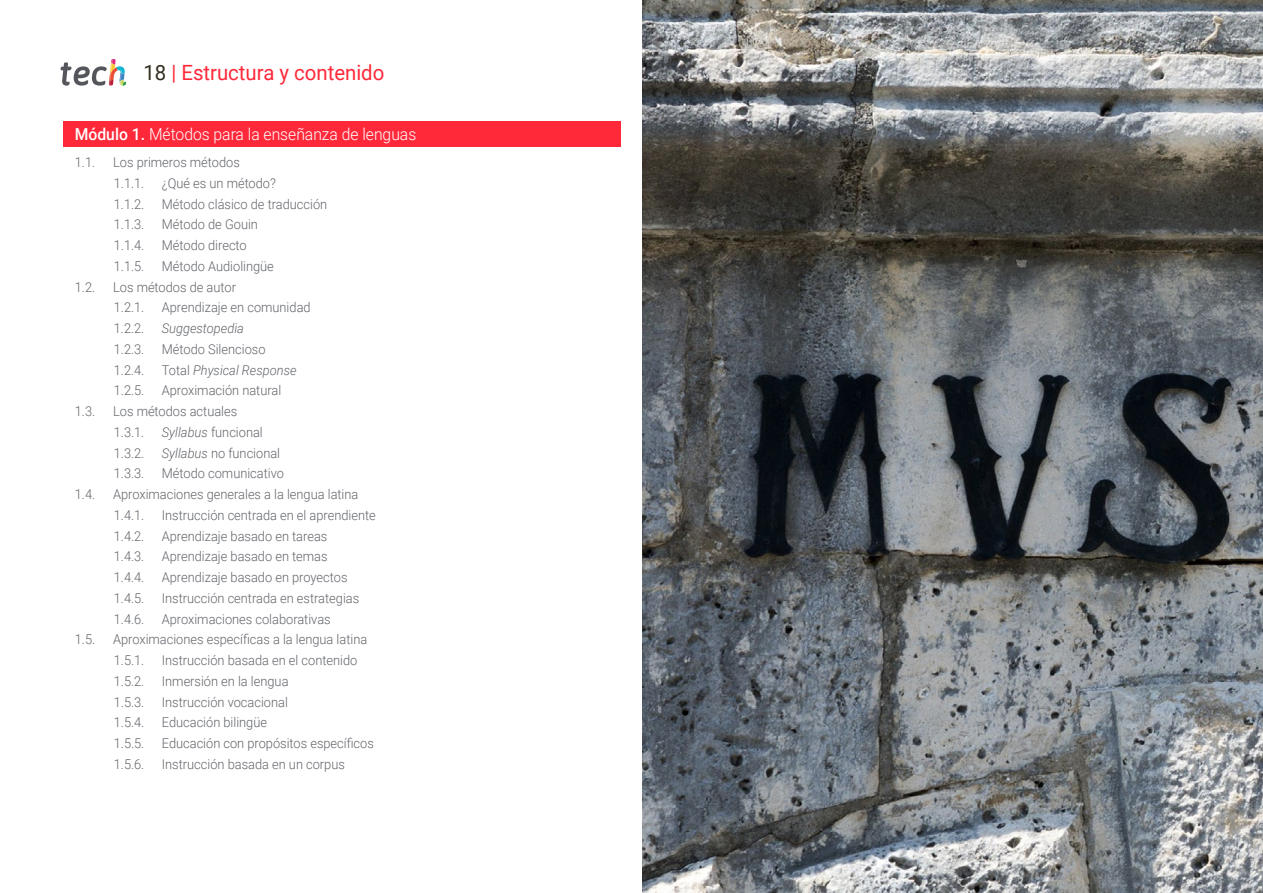
<style>
.page{position:relative;width:1263px;height:893px;background:#fff}
.page>*{position:absolute;margin:0;border:0;box-sizing:border-box;transform-origin:0 0}
.t1{font:21px "Roboto";color:#ff293a}
.t2{font:300 16.5px "Roboto";color:#fff;scale:.95 1}
.t3{font:300 13.5px/20.7px "Roboto";color:#61646a;scale:.95 1}
.t4{font:italic 300 13.5px "Roboto";color:#61646a;scale:.95 1}
.s1{color:#312e20}
.s2{font-weight:500}
.s3{font-style:normal}
.s4{font-style:italic}
</style>
<div class="page">
<div style="left:64px;top:121px;width:557px;height:25px;background:#ff293a"></div>
<img style="left:642px;top:0;width:621px;height:893px">
<svg style="left:61px;top:59px;width:65px;height:27px"></svg>
<h1 class="t1" style="left:144px;top:57px;width:242px"><span class="s1">18</span> | Estructura y contenido</h1>
<p class="t2" style="left:75px;top:123px;width:361px"><span class="s2">Módulo 1.</span> Métodos para la enseñanza de lenguas</p>
<p class="t3" style="left:75px;top:151px;width:23px">1.1.</p>
<p class="t3" style="left:113px;top:151px;width:135px">Los primeros métodos<br>1.1.1.</p>
<p class="t3" style="left:162px;top:172px;width:122px">¿Qué es un método?</p>
<p class="t3" style="left:114px;top:193px;width:34px">1.1.2.</p>
<p class="t3" style="left:162px;top:193px;width:176px">Método clásico de traducción</p>
<p class="t3" style="left:114px;top:214px;width:34px">1.1.3.</p>
<p class="t3" style="left:162px;top:214px;width:103px">Método de Gouin</p>
<p class="t3" style="left:114px;top:234px;width:34px">1.1.4.</p>
<p class="t3" style="left:162px;top:234px;width:91px">Método directo</p>
<p class="t3" style="left:114px;top:255px;width:34px">1.1.5.</p>
<p class="t3" style="left:162px;top:255px;width:119px">Método Audiolingüe</p>
<p class="t3" style="left:75px;top:276px;width:23px">1.2.</p>
<p class="t3" style="left:113px;top:276px;width:131px">Los métodos de autor<br>1.2.1.</p>
<p class="t3" style="left:162px;top:297px;width:158px">Aprendizaje en comunidad</p>
<p class="t3" style="left:114px;top:317px;width:34px">1.2.2.</p>
<p class="t4" style="left:162px;top:319px;width:88px">Suggestopedia</p>
<p class="t3" style="left:114px;top:338px;width:34px">1.2.3.</p>
<p class="t3" style="left:162px;top:338px;width:111px">Método Silencioso</p>
<p class="t3" style="left:114px;top:359px;width:34px">1.2.4.</p>
<p class="t4" style="left:162px;top:360px;width:143px"><span class="s3">Total</span> Physical Response</p>
<p class="t3" style="left:114px;top:380px;width:34px">1.2.5.</p>
<p class="t3" style="left:162px;top:380px;width:127px">Aproximación natural</p>
<p class="t3" style="left:75px;top:400px;width:23px">1.3.</p>
<p class="t3" style="left:113px;top:400px;width:132px">Los métodos actuales<br>1.3.1.</p>
<p class="t3" style="left:162px;top:421px;width:108px"><span class="s4">Syllabus</span> funcional</p>
<p class="t3" style="left:114px;top:442px;width:34px">1.3.2.</p>
<p class="t3" style="left:162px;top:442px;width:126px"><span class="s4">Syllabus</span> no funcional</p>
<p class="t3" style="left:114px;top:463px;width:34px">1.3.3.</p>
<p class="t3" style="left:162px;top:463px;width:130px">Método comunicativo</p>
<p class="t3" style="left:75px;top:483px;width:23px">1.4.</p>
<p class="t3" style="left:113px;top:483px;width:260px">Aproximaciones generales a la lengua latina<br>1.4.1.</p>
<p class="t3" style="left:162px;top:504px;width:227px">Instrucción centrada en el aprendiente</p>
<p class="t3" style="left:114px;top:525px;width:34px">1.4.2.</p>
<p class="t3" style="left:162px;top:525px;width:176px">Aprendizaje basado en tareas</p>
<p class="t3" style="left:114px;top:546px;width:34px">1.4.3.</p>
<p class="t3" style="left:162px;top:546px;width:176px">Aprendizaje basado en temas</p>
<p class="t3" style="left:114px;top:566px;width:34px">1.4.4.</p>
<p class="t3" style="left:162px;top:566px;width:197px">Aprendizaje basado en proyectos</p>
<p class="t3" style="left:114px;top:587px;width:34px">1.4.5.</p>
<p class="t3" style="left:162px;top:587px;width:209px">Instrucción centrada en estrategias</p>
<p class="t3" style="left:114px;top:608px;width:34px">1.4.6.</p>
<p class="t3" style="left:162px;top:608px;width:179px">Aproximaciones colaborativas</p>
<p class="t3" style="left:75px;top:629px;width:23px">1.5.</p>
<p class="t3" style="left:113px;top:629px;width:269px">Aproximaciones específicas a la lengua latina<br>1.5.1.</p>
<p class="t3" style="left:162px;top:649px;width:207px">Instrucción basada en el contenido</p>
<p class="t3" style="left:114px;top:670px;width:34px">1.5.2.</p>
<p class="t3" style="left:162px;top:670px;width:135px">Inmersión en la lengua</p>
<p class="t3" style="left:114px;top:691px;width:34px">1.5.3.</p>
<p class="t3" style="left:162px;top:691px;width:134px">Instrucción vocacional</p>
<p class="t3" style="left:114px;top:712px;width:34px">1.5.4.</p>
<p class="t3" style="left:162px;top:712px;width:112px">Educación bilingüe</p>
<p class="t3" style="left:114px;top:732px;width:34px">1.5.5.</p>
<p class="t3" style="left:162px;top:732px;width:225px">Educación con propósitos específicos</p>
<p class="t3" style="left:114px;top:753px;width:34px">1.5.6.</p>
<p class="t3" style="left:162px;top:753px;width:194px">Instrucción basada en un corpus</p>
</div>
